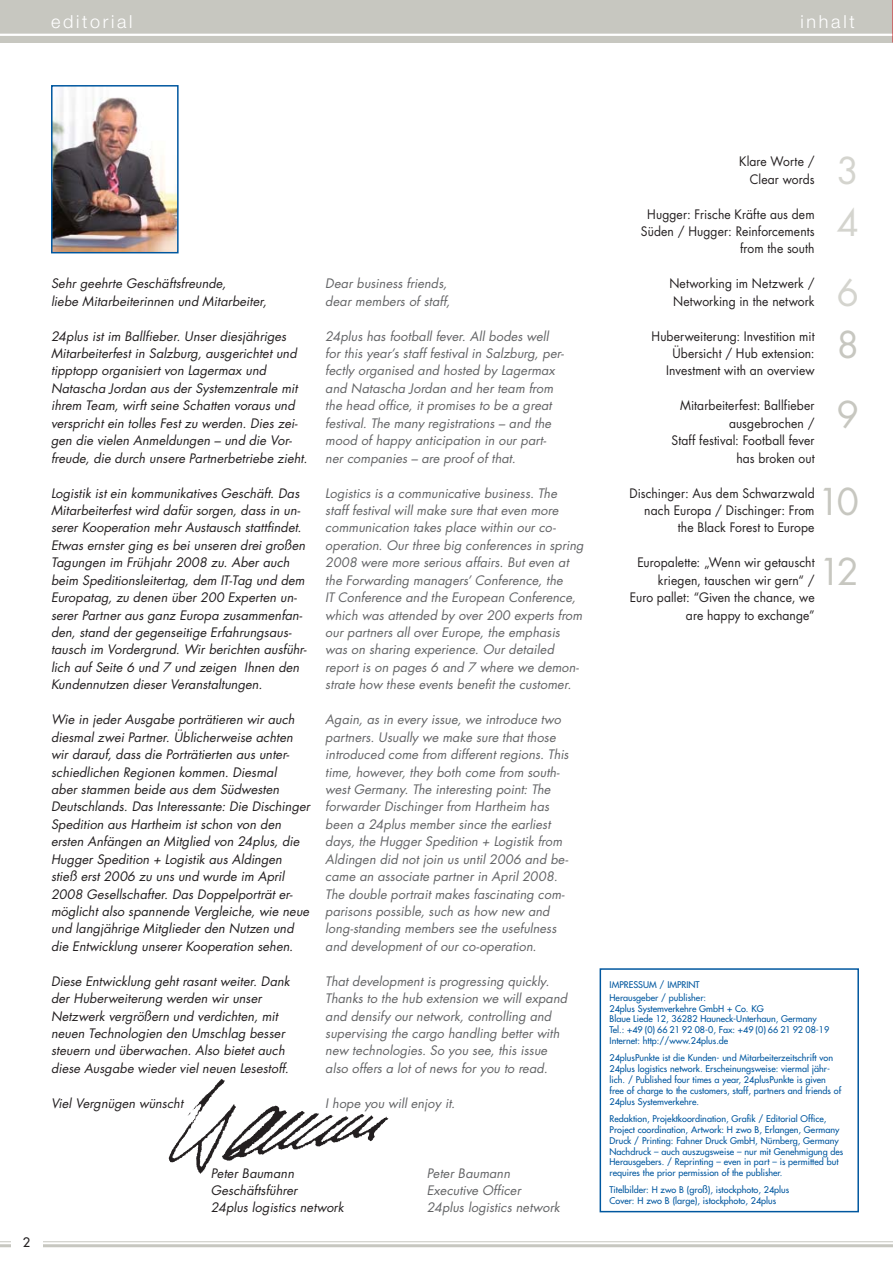
<style>
.page{position:relative;width:893px;height:1263px;background:#fff}
.page>*{position:absolute;margin:0;border:0;box-sizing:border-box;transform-origin:0 0}
.t1{font:36px/69.8px "Futura";color:#c7c7c0}
.t2{font:36px/52.3px "Futura";color:#d4d4ce}
.t3{font:300 18px "Helvetica Neue";letter-spacing:.15em;color:#fff}
.t4{font:italic 12.75px/17.4px "Futura";letter-spacing:.005em;color:#231f20}
.t5{font:italic 12.75px/17.4px "Futura";letter-spacing:.005em;color:#636466}
.t6{font:12.75px/17.4px "Futura";letter-spacing:.01em;color:#231f20;text-align:right;scale:.95 1}
.t7{font:12.75px "Futura";color:#231f20}
.t8{font:9px/10.8px "Futura";color:#00579f}
</style>
<div class="page">
<img style="left:54px;top:88px;width:122px;height:162px">
<div style="left:51px;top:85px;width:128px;height:168px;border:2px solid #00579f"></div>
<div style="left:0;top:0;width:893px;height:43px;background:#c7c7c0"></div>
<hr style="left:0;top:34px;width:893px;height:2px;background:#fff">
<hr style="left:0;top:1241px;width:893px;height:1px;background:#c7c7c0">
<hr style="left:0;top:1244px;width:893px;height:3px;background:#c7c7c0">
<div style="left:11px;top:1235px;width:32px;height:12px;background:#fff"></div>
<img style="left:168px;top:1079px;width:221px;height:95px">
<div style="left:600px;top:968px;width:259px;height:244px;border:2px solid #00579f"></div>
<h2 class="t3" style="left:51px;top:15px;width:83px">editorial</h2>
<h2 class="t3" style="left:800px;top:15px;width:56px">inhalt</h2>
<p class="t4" style="left:51px;top:276px;width:217px">Sehr geehrte Geschäftsfreunde,<br>liebe Mitarbeiterinnen und Mitarbeiter,</p>
<p class="t4" style="left:51px;top:328px;width:258px">24plus ist im Ballfieber. Unser diesjähriges Mitarbeiterfest in Salzburg, ausgerichtet und tipptopp organisiert von Lagermax und Natascha Jordan aus der Systemzentrale mit ihrem Team, wirft seine Schatten voraus und verspricht ein tolles Fest zu werden. Dies zei&shy;gen die vielen Anmeldungen – und die Vor&shy;freude, die durch unsere Partnerbetriebe zieht.</p>
<p class="t4" style="left:51px;top:485px;width:257px">Logistik ist ein kommunikatives Geschäft. Das Mitarbeiterfest wird dafür sorgen, dass in un&shy;serer Kooperation mehr Austausch stattfindet.<br>Etwas ernster ging es bei unseren drei großen Tagungen im Frühjahr 2008 zu. Aber auch beim Speditionsleitertag, dem IT-Tag und dem Europatag, zu denen über 200 Experten un&shy;serer Partner aus ganz Europa zusammenfan&shy;den, stand der gegenseitige Erfahrungsaus&shy;tausch im Vordergrund. Wir berichten ausführ&shy;lich auf Seite 6 und 7 und zeigen Ihnen den Kundennutzen dieser Veranstaltungen.</p>
<p class="t4" style="left:51px;top:712px;width:261px">Wie in jeder Ausgabe porträtieren wir auch diesmal zwei Partner. Üblicherweise achten wir darauf, dass die Porträtierten aus unter&shy;schiedlichen Regionen kommen. Diesmal<br>aber stammen beide aus dem Südwesten Deutschlands. Das Interessante: Die Dischinger Spedition aus Hartheim ist schon von den ersten Anfängen an Mitglied von 24plus, die Hugger Spedition + Logistik aus Aldingen stieß erst 2006 zu uns und wurde im April 2008 Gesellschafter. Das Doppelporträt er&shy;möglicht also spannende Vergleiche, wie neue und langjährige Mitglieder den Nutzen und die Entwicklung unserer Kooperation sehen.</p>
<p class="t4" style="left:51px;top:973px;width:240px">Diese Entwicklung geht rasant weiter. Dank der Huberweiterung werden wir unser Netzwerk vergrößern und verdichten, mit neuen Technologien den Umschlag besser steuern und überwachen. Also bietet auch diese Ausgabe wieder viel neuen Lesestoff.</p>
<p class="t4" style="left:51px;top:1095px;width:134px">Viel Vergnügen wünscht</p>
<p class="t5" style="left:325px;top:276px;width:126px">Dear business friends, dear members of staff,</p>
<p class="t5" style="left:325px;top:328px;width:240px">24plus has football fever. All bodes well for this year’s staff festival in Salzburg, per&shy;fectly organised and hosted by Lagermax and Natascha Jordan and her team from the head office, it promises to be a great festival. The many registrations – and the mood of happy anticipation in our part&shy;ner companies – are proof of that.</p>
<p class="t5" style="left:325px;top:485px;width:260px">Logistics is a communicative business. The<br>staff festival will make sure that even more communication takes place within our co&shy;operation. Our three big conferences in spring 2008 were more serious affairs. But even at the Forwarding managers’ Conference, the<br>IT Conference and the European Conference, which was attended by over 200 experts from our partners all over Europe, the emphasis was on sharing experience. Our detailed report is on pages 6 and 7 where we demon&shy;strate how these events benefit the customer.</p>
<p class="t5" style="left:325px;top:712px;width:245px">Again, as in every issue, we introduce two partners. Usually we make sure that those introduced come from different regions. This time, however, they both come from south&shy;west Germany. The interesting point: The forwarder Dischinger from Hartheim has been a 24plus member since the earliest days, the Hugger Spedition + Logistik from Aldingen did not join us until 2006 and be&shy;came an associate partner in April 2008.<br>The double portrait makes fascinating com&shy;parisons possible, such as how new and long-standing members see the usefulness and development of our co-operation.</p>
<p class="t5" style="left:325px;top:973px;width:243px">That development is progressing quickly.<br>Thanks to the hub extension we will expand and densify our network, controlling and supervising the cargo handling better with new technologies. So you see, this issue also offers a lot of news for you to read.</p>
<p class="t5" style="left:325px;top:1095px;width:131px">I hope you will enjoy it.</p>
<p class="t7" style="left:23px;top:1236px;width:9px">2</p>
<p class="t4" style="left:211px;top:1165px;width:85px">Peter Baumann</p>
<p class="t5" style="left:427px;top:1165px;width:85px">Peter Baumann</p>
<p class="t4" style="left:211px;top:1182px;width:88px">Geschäftsführer</p>
<p class="t5" style="left:427px;top:1182px;width:96px">Executive Officer</p>
<p class="t4" style="left:211px;top:1200px;width:134px">24plus logistics network</p>
<p class="t5" style="left:427px;top:1200px;width:134px">24plus logistics network</p>
<p class="t6" style="left:739px;top:154px;width:81px">Klare Worte /<br>Clear words</p>
<p class="t6" style="left:641px;top:206px;width:184px">Hugger: Frische Kräfte aus dem<br>Süden / Hugger: Reinforcements from the south</p>
<p class="t6" style="left:669px;top:276px;width:154px;text-align:left">Networking im Netzwerk /<br>Networking in the network</p>
<p class="t6" style="left:652px;top:328px;width:173px">Huberweiterung: Investition mit<br>Übersicht / Hub extension:<br>Investment with an overview</p>
<p class="t6" style="left:672px;top:398px;width:152px">Mitarbeiterfest: Ballfieber ausgebrochen /<br>Staff festival: Football fever has broken out</p>
<p class="t6" style="left:629px;top:485px;width:196px">Dischinger: Aus dem Schwarzwald nach Europa / Dischinger: From the Black Forest to Europe</p>
<p class="t6" style="left:630px;top:555px;width:196px">Europalette: „Wenn wir getauscht kriegen, tauschen wir gern“ /<br>Euro pallet: “Given the chance, we are happy to exchange”</p>
<h1 class="t2" style="left:837px;top:147px;width:24px">3<br>4</h1>
<h1 class="t2" style="left:837px;top:269px;width:24px">6</h1>
<h1 class="t1" style="left:837px;top:313px;width:24px">8</h1>
<h1 class="t1" style="left:837px;top:383px;width:24px">9</h1>
<h1 class="t1" style="left:818px;top:470px;width:43px">10<br>12</h1>
<p class="t8" style="left:610px;top:979px;width:98px;line-height:12.8px">IMPRESSUM / IMPRINT<br>Herausgeber / publisher:</p>
<p class="t8" style="left:610px;top:1003px;width:221px">24plus Systemverkehre GmbH + Co. KG<br>Blaue Liede 12, 36282 Hauneck-Unterhaun, Germany Tel.: +49 (0) 66 21 92 08-0, Fax: +49 (0) 66 21 92 08-19<br>Internet: http://www.24plus.de</p>
<p class="t8" style="left:610px;top:1053px;width:233px">24plusPunkte ist die Kunden- und Mitarbeiterzeitschrift von 24plus logistics network. Erscheinungsweise: viermal jähr&shy;lich. / Published four times a year, 24plusPunkte is given free of charge to the customers, staff, partners and friends of 24plus Systemverkehre.</p>
<p class="t8" style="left:610px;top:1114px;width:235px">Redaktion, Projektkoordination, Grafik / Editorial Office, Project coordination, Artwork: H zwo B, Erlangen, Germany Druck / Printing: Fahner Druck GmbH, Nürnberg, Germany Nachdruck – auch auszugsweise – nur mit Ge nehmigung des Herausgebers. / Reprinting – even in part – is permitted but requires the prior permission of the publisher.</p>
<p class="t8" style="left:610px;top:1185px;width:181px">Titelbilder: H zwo B (groß), istockphoto, 24plus<br>Cover: H zwo B (large), istockphoto, 24plus</p>
</div>
